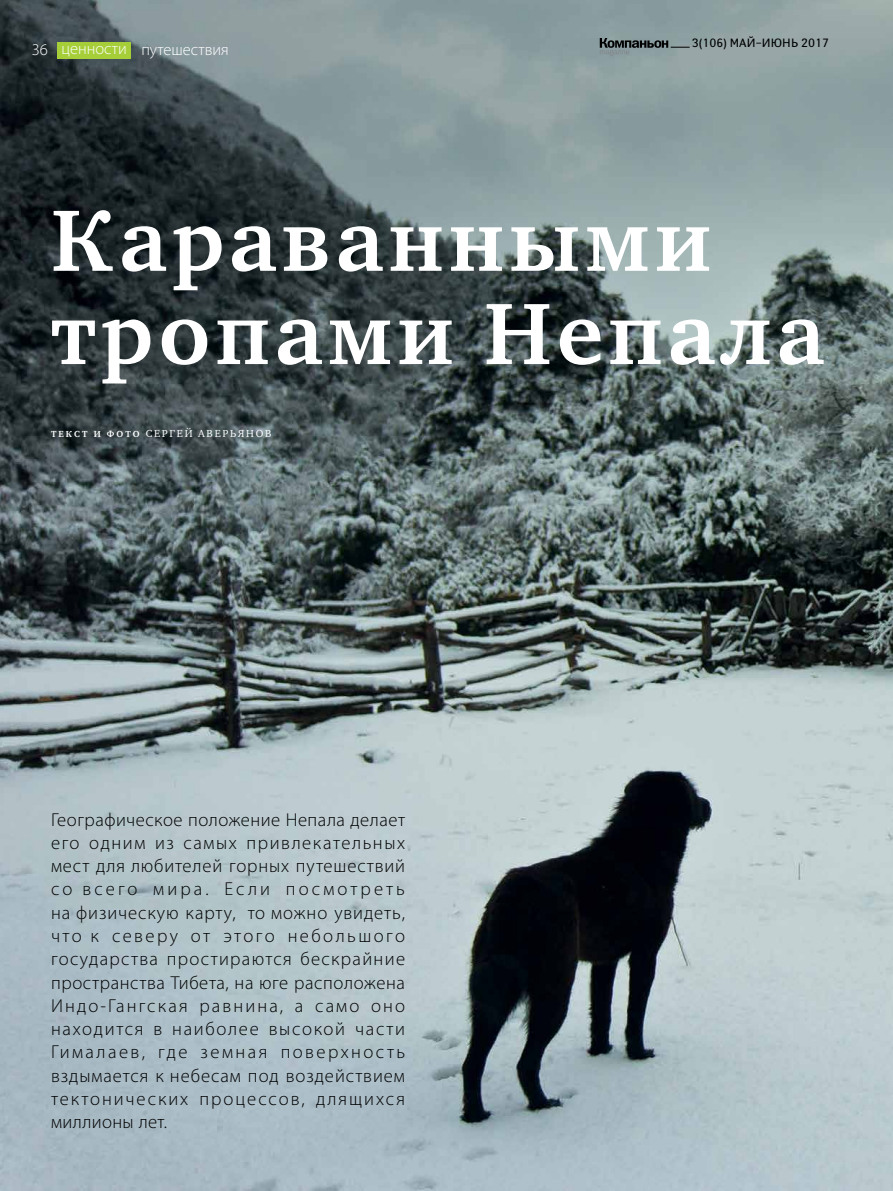
<style>
.page{position:relative;width:893px;height:1191px;background:#fff}
.page>*{position:absolute;margin:0;border:0;box-sizing:border-box;transform-origin:0 0}
.t1{font:700 89.25px/93.2px "Charter C";letter-spacing:.05em;color:#fff}
.t2{font:300 18.75px/23.2px "Myriad Pro";letter-spacing:.105em;color:#000;text-align:justify}
.t3{font:300 16.5px "Myriad Pro";color:#fff}
.t4{font:12px "Yanus";letter-spacing:.005em;color:#000}
.t5{font:10.5px "Charter ITC";letter-spacing:.16em;color:#fff}
.s1{font-weight:700;font-size:9px}
</style>
<div class="page">
<img style="left:0;top:0;width:893px;height:1191px">
<svg style="left:600px;top:38px;width:90px;height:18px;background:#6e7d7f"></svg>
<div style="left:57px;top:42px;width:74px;height:17px;background:#a6ce39"></div>
<p class="t3" style="left:32px;top:40px;width:199px">36 ценности путешествия</p>
<p class="t4" style="left:692px;top:36px;width:139px">3(106) МАЙ–ИЮНЬ 2017</p>
<h1 class="t1" style="left:51px;top:195px;width:775px">Караванными тропами Непала</h1>
<p class="t5" style="left:51px;top:426px;width:222px"><span class="s1">ТЕКСТ И ФОТО</span> СЕРГЕЙ АВЕРЬЯНОВ</p>
<p class="t2" style="left:51px;top:807px;width:356px">Географическое положение Непала делает его одним из самых привлекательных мест для любителей горных путешествий со всего мира. Если посмотреть на физическую карту, то можно увидеть, что к северу от этого небольшого государства простираются бескрайние пространства Тибета, на юге расположена Индо-Гангская равнина, а само оно находится в наиболее высокой части Гималаев, где земная поверхность вздымается к небесам под воздействием тектонических процессов, длящихся миллионы лет.</p>
</div>
